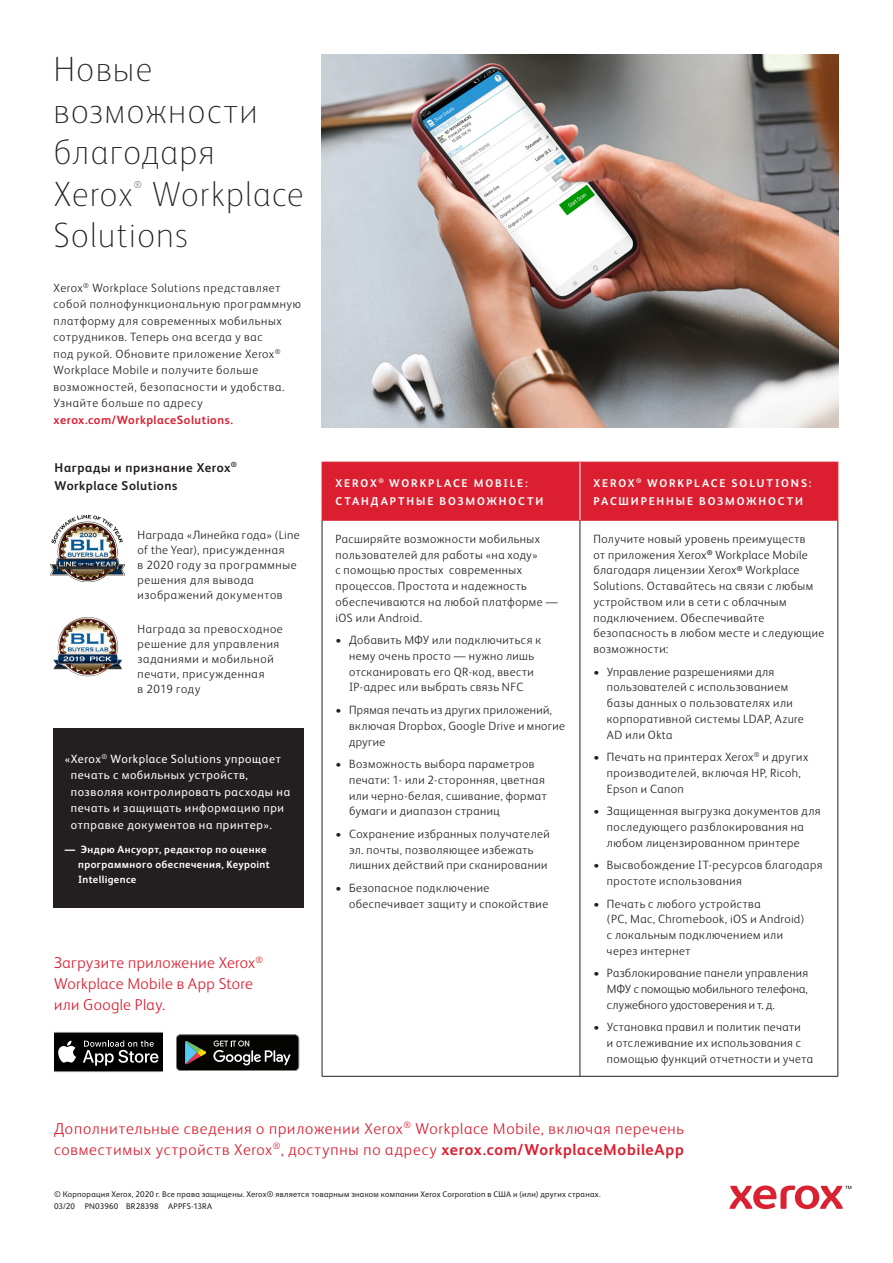
<style>
.page{position:relative;width:893px;height:1263px;background:#fff}
.page>*{position:absolute;margin:0;border:0;box-sizing:border-box;transform-origin:0 0}
.Intro{font:100 35.1px/41.5px "Xerox Sans";letter-spacing:.035em;color:#231f20}
.Call_to_action{font:300 15.75px/21px "Xerox Sans";letter-spacing:.045em;color:#db1e30}
.Call_to_action-2{font:300 15.75px/21px "Xerox Sans";letter-spacing:.02em;color:#db1e30}
.Body_Text{font:700 12.75px/18px "Xerox Sans";letter-spacing:.045em;color:#231f20}
.Body_Text-2{font:300 12px/15.8px "Xerox Sans";letter-spacing:.04em;color:#231f20}
.body_text___standard{font:300 12px/15.8px "Xerox Sans";letter-spacing:.04em;color:#231f20}
.Body_Text-3{font:12px/16.5px "Xerox Sans";letter-spacing:.05em;color:#fff}
.table_header-NEW_STY{font:700 11.25px/18px "Xerox Sans";letter-spacing:.165em;color:#fff}
.Body_Text-4{font:700 10.5px/15px "Xerox Sans";letter-spacing:.04em;color:#fff}
.Intro-2{font:100 9.9px "Xerox Sans";color:#231f20}
.Legal{font:8.25px/12px "Xerox Sans";letter-spacing:.03em;color:#231f20}
.s1{font-weight:700;color:#db1e30}
.s2{font-weight:700}
</style>
<div class="page">
<svg style="left:729px;top:1185px;width:122px;height:24px"></svg>
<div style="left:53px;top:729px;width:251px;height:179px;background:#231f20"></div>
<div style="left:323px;top:463px;width:514px;height:57px;background:#db1e30"></div>
<hr style="left:322px;top:462px;width:258px;height:1px;background:#db1e30">
<hr style="left:322px;top:462px;width:1px;height:58px;background:#db1e30">
<hr style="left:580px;top:462px;width:258px;height:1px;background:#db1e30">
<hr style="left:837px;top:462px;width:1px;height:58px;background:#db1e30">
<hr style="left:322px;top:520px;width:258px;height:1px;background:#db1e30">
<hr style="left:580px;top:520px;width:258px;height:1px;background:#db1e30">
<hr style="left:580px;top:462px;width:1px;height:58px;background:#fff">
<hr style="left:322px;top:521px;width:1px;height:555px;background:#231f20">
<hr style="left:580px;top:521px;width:1px;height:555px;background:#231f20">
<hr style="left:838px;top:521px;width:1px;height:555px;background:#231f20">
<hr style="left:322px;top:1076px;width:258px;height:1px;background:#231f20">
<hr style="left:580px;top:1076px;width:258px;height:1px;background:#231f20">
<img style="left:53px;top:617px;width:69px;height:60px">
<img style="left:50px;top:514px;width:75px;height:67px">
<svg style="left:54px;top:1032px;width:109px;height:40px;background:#313131"></svg>
<svg style="left:176px;top:1034px;width:123px;height:37px;background:#2d302d"></svg>
<img style="left:322px;top:54px;width:517px;height:374px">
<p class="Intro" style="left:54px;top:47px;width:206px">Новые возможности благодаря<br>Xerox</p>
<p class="Intro" style="left:54px;top:171px;width:251px;text-indent:98px">Workplace<br>Solutions</p>
<p class="Body_Text-2" style="left:54px;top:279px;width:249px;line-height:16.5px">Xerox<sup>®</sup> Workplace Solutions представляет собой полнофункциональную программную платформу для современных мобильных сотрудников. Теперь она всегда у вас<br>под рукой. Обновите приложение Xerox<sup>® </sup>Workplace Mobile и получите больше возможностей, безопасности и удобства.<br>Узнайте больше по адресу <span class="s1">xerox.com/WorkplaceSolutions.</span></p>
<p class="Intro-2" style="left:134px;top:178px;width:9px">®</p>
<p class="Body_Text" style="left:55px;top:458px;width:184px">Награды и признание Xerox<sup>®<br></sup>Workplace Solutions</p>
<p class="Body_Text-2" style="left:138px;top:526px;width:164px;line-height:15px">Награда «Линейка года» (Line of the Year), присужденная<br>в 2020 году за программные решения для вывода изображений документов</p>
<p class="Body_Text-2" style="left:138px;top:621px;width:147px;line-height:15px">Награда за превосходное решение для управления заданиями и мобильной печати, присужденная<br>в 2019 году</p>
<p class="Body_Text-3" style="left:71px;top:750px;width:221px;text-indent:-6px">«Xerox<sup>®</sup> Workplace Solutions упрощает печать с мобильных устройств, позволяя контролировать расходы на печать и защищать информацию при отправке документов на принтер».</p>
<p class="Body_Text-4" style="left:78px;top:842px;width:193px;text-indent:-13px">— Эндрю Ансуорт, редактор по оценке программного обеспечения, Keypoint<br>Intelligence</p>
<p class="Call_to_action-2" style="left:54px;top:952px;width:211px">Загрузите приложение Xerox<sup>®<br></sup>Workplace Mobile в App Store или Google Play.</p>
<p class="table_header-NEW_STY" style="left:336px;top:473px;width:209px">XEROX<sup>®</sup> WORKPLACE MOBILE:<br>СТАНДАРТНЫЕ ВОЗМОЖНОСТИ</p>
<p class="table_header-NEW_STY" style="left:593px;top:473px;width:219px">XEROX<sup>®</sup> WORKPLACE SOLUTIONS:<br>РАСШИРЕННЫЕ ВОЗМОЖНОСТИ</p>
<p class="body_text___standard" style="left:336px;top:530px;width:224px">Расширяйте возможности мобильных пользователей для работы «на ходу»<br>с помощью простых современных процессов. Простота и надежность обеспечиваются на любой платформе — iOS или Android.</p>
<p class="Body_Text-2" style="left:336px;top:632px;width:207px;text-align:center">• Добавить МФУ или подключиться к нему очень просто — нужно лишь отсканировать его QR-код, ввести<br>IP-адрес или выбрать связь NFC</p>
<p class="Body_Text-2" style="left:349px;top:701px;width:217px;text-indent:-14px">• Прямая печать из других приложений, включая Dropbox, Google Drive и многие другие</p>
<p class="Body_Text-2" style="left:349px;top:755px;width:199px;text-indent:-14px">• Возможность выбора параметров печати: 1- или 2-сторонняя, цветная или черно-белая, сшивание, формат бумаги и диапазон страниц</p>
<p class="Body_Text-2" style="left:349px;top:825px;width:202px;text-indent:-14px">• Сохранение избранных получателей эл. почты, позволяющее избежать лишних действий при сканировании</p>
<p class="Body_Text-2" style="left:349px;top:879px;width:201px;text-indent:-14px">• Безопасное подключение обеспечивает защиту и спокойствие</p>
<p class="body_text___standard" style="left:593px;top:530px;width:232px">Получите новый уровень преимуществ<br>от приложения Xerox<sup>®</sup> Workplace Mobile благодаря лицензии Xerox<sup>®</sup> Workplace Solutions. Оставайтесь на связи с любым устройством или в сети с облачным подключением. Обеспечивайте безопасность в любом месте и следующие возможности:</p>
<p class="Body_Text-2" style="left:607px;top:663px;width:198px;text-indent:-14px">• Управление разрешениями для пользователей с использованием базы данных о пользователях или корпоративной системы LDAP, Azure<br>AD или Okta</p>
<p class="Body_Text-2" style="left:607px;top:749px;width:203px;text-indent:-14px">• Печать на принтерах Xerox<sup>®</sup> и других производителей, включая HP, Ricoh,<br>Epson и Canon</p>
<p class="Body_Text-2" style="left:607px;top:803px;width:215px;text-indent:-14px">• Защищенная выгрузка документов для последующего разблокирования на любом лицензированном принтере</p>
<p class="Body_Text-2" style="left:607px;top:857px;width:217px;text-indent:-14px">• Высвобождение IT-ресурсов благодаря простоте использования</p>
<p class="Body_Text-2" style="left:607px;top:895px;width:199px;text-indent:-14px">• Печать с любого устройства<br>(PC, Mac, Chromebook, iOS и Android) с локальным подключением или через интернет</p>
<p class="Body_Text-2" style="left:607px;top:965px;width:203px;text-align:justify;text-indent:-14px">• Разблокирование панели управления МФУ с помощью мобильного телефона, служебного удостоверения и т. д.</p>
<p class="Body_Text-2" style="left:607px;top:1019px;width:208px;text-indent:-14px">• Установка правил и политик печати<br>и отслеживание их использования с помощью функций отчетности и учета</p>
<p class="Call_to_action" style="left:54px;top:1117px;width:631px">Дополнительные сведения о приложении Xerox<sup>®</sup> Workplace Mobile, включая перечень совместимых устройств Xerox<sup>®</sup>, доступны по адресу <span class="s2">xerox.com/WorkplaceMobileApp</span></p>
<p class="Legal" style="left:54px;top:1188px;width:548px">© Корпорация Xerox, 2020 г. Все права защищены. Xerox® является товарным знаком компании Xerox Corporation в США и (или) других странах.<br>03/20 PN03960 BR28398 APPFS-13RA</p>
</div>
